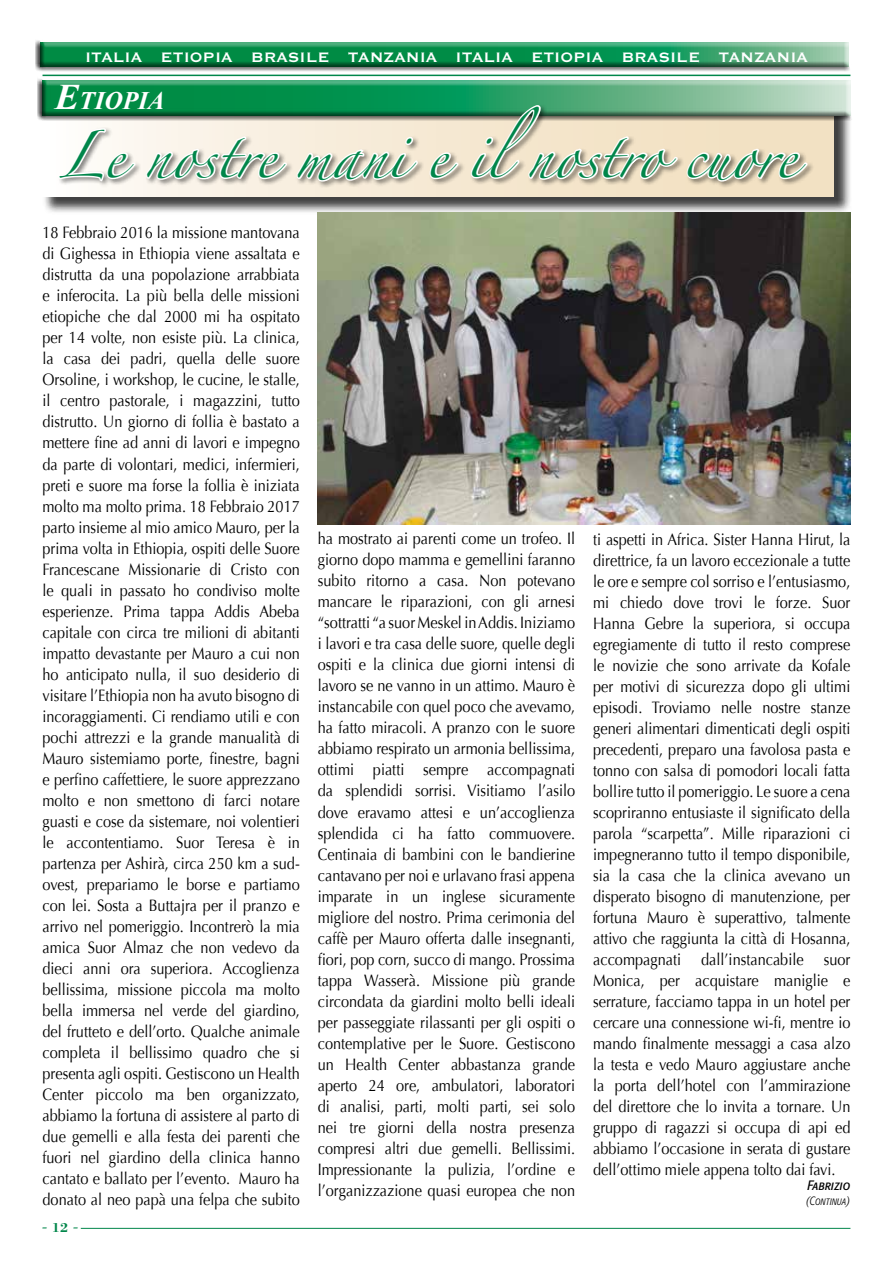
<style>
.page{position:relative;width:893px;height:1263px;background:#fff}
.page>*{position:absolute;margin:0;border:0;box-sizing:border-box;transform-origin:0 0}
.t1{font:42px "Zapfino";color:#00864a}
.t2{font:italic 700 25.2px "Times New Roman";color:#fff}
.t3{font:700 18px "Copperplate Gothic BT";color:#fff}
.t4{font:18px "Minion Pro";color:#00864a}
.t5{font:16.5px/21px "Optima";color:#000;text-align:justify;scale:.88 1}
.t6{font:13.5px "Formata Italic SC";color:#000;scale:.91 1}
.t7{font:12px "Formata Light Cn Italic SC";color:#000;scale:.91 1}
.s1{font-size:36px}
.s2{font-family:"Bodoni";font-weight:700;font-size:13.5px}
</style>
<div class="page">
<hr style="left:81px;top:1228px;width:769px;height:1px;background:#00864a">
<div style="left:43px;top:100px;width:809px;height:115px;background:#000;opacity:.75"></div>
<div style="left:40px;top:98px;width:793px;height:98px;background:linear-gradient(to right,#fdf9f5,#f0dcb9)"></div>
<div style="left:38px;top:77px;width:816px;height:44px;background:#000;opacity:.75"></div>
<div style="left:35px;top:38px;width:817px;height:34px;background:#000;opacity:.75"></div>
<hr style="left:43px;top:75px;width:807px;height:1px;background:#00864a">
<div style="left:57px;top:104px;width:758px;height:85px;background:#000;opacity:.48"></div>
<svg style="left:57px;top:127px;width:81px;height:55px"></svg>
<svg style="left:144px;top:111px;width:276px;height:79px"></svg>
<svg style="left:428px;top:150px;width:33px;height:31px"></svg>
<svg style="left:469px;top:103px;width:341px;height:81px;background:#cdceb7"></svg>
<img style="left:318px;top:213px;width:532px;height:312px">
<p class="t3" style="left:85px;top:47px;width:724px">ITALIA ETIOPIA BRASILE TANZANIA ITALIA ETIOPIA BRASILE TANZANIA</p>
<h2 class="t2" style="left:55px;top:83px;width:111px"><span class="s1">E</span>tiopia</h2>
<h1 class="t1" style="left:58px;top:138px;width:739px">Le nostre mani e ilnostro cuore</h1>
<p class="t5" style="left:43px;top:223px;width:294px">18 Febbraio 2016 la missione mantovana di Gighessa in Ethiopia viene assaltata e distrutta da una popolazione arrabbiata e inferocita. La più bella delle missioni etiopiche che dal 2000 mi ha ospitato per 14 volte, non esiste più. La clinica, la casa dei padri, quella delle suore Orsoline, i workshop, le cucine, le stalle, il centro pastorale, i magazzini, tutto distrutto. Un giorno di follia è bastato a mettere fine ad anni di lavori e impegno da parte di volontari, medici, infermieri, preti e suore ma forse la follia è iniziata molto ma molto prima. 18 Febbraio 2017 parto insieme al mio amico Mauro, per la prima volta in Ethiopia, ospiti delle Suore Francescane Missionarie di Cristo con le quali in passato ho condiviso molte esperienze. Prima tappa Addis Abeba capitale con circa tre milioni di abitanti impatto devastante per Mauro a cui non ho anticipato nulla, il suo desiderio di visitare l’Ethiopia non ha avuto bisogno di incoraggiamenti. Ci rendiamo utili e con pochi attrezzi e la grande manualità di Mauro sistemiamo porte, finestre, bagni e perfino caffettiere, le suore apprezzano molto e non smettono di farci notare guasti e cose da sistemare, noi volentieri le accontentiamo. Suor Teresa è in partenza per Ashirà, circa 250 km a sud&shy;ovest, prepariamo le borse e partiamo con lei. Sosta a Buttajra per il pranzo e arrivo nel pomeriggio. Incontrerò la mia amica Suor Almaz che non vedevo da dieci anni ora superiora. Accoglienza bellissima, missione piccola ma molto bella immersa nel verde del giardino, del frutteto e dell’orto. Qualche animale completa il bellissimo quadro che si presenta agli ospiti. Gestiscono un Health Center piccolo ma ben organizzato, abbiamo la fortuna di assistere al parto di due gemelli e alla festa dei parenti che fuori nel giardino della clinica hanno cantato e ballato per l’evento. Mauro ha donato al neo papà una felpa che subito</p>
<p class="t4" style="left:41px;top:1214px;width:39px">- <span class="s2">12</span> -</p>
<p class="t5" style="left:318px;top:528px;width:294px">ha mostrato ai parenti come un trofeo. Il giorno dopo mamma e gemellini faranno subito ritorno a casa. Non potevano mancare le riparazioni, con gli arnesi “sottratti “a suor Meskel in Addis. Iniziamo i lavori e tra casa delle suore, quelle degli ospiti e la clinica due giorni intensi di lavoro se ne vanno in un attimo. Mauro è instancabile con quel poco che avevamo, ha fatto miracoli. A pranzo con le suore abbiamo respirato un armonia bellissima, ottimi piatti sempre accompagnati da splendidi sorrisi. Visitiamo l’asilo dove eravamo attesi e un’accoglienza splendida ci ha fatto commuovere.<br>Centinaia di bambini con le bandierine cantavano per noi e urlavano frasi appena imparate in un inglese sicuramente migliore del nostro. Prima cerimonia del caffè per Mauro offerta dalle insegnanti, fiori, pop corn, succo di mango. Prossima tappa Wasserà. Missione più grande circondata da giardini molto belli ideali per passeggiate rilassanti per gli ospiti o contemplative per le Suore. Gestiscono un Health Center abbastanza grande aperto 24 ore, ambulatori, laboratori di analisi, parti, molti parti, sei solo nei tre giorni della nostra presenza compresi altri due gemelli. Bellissimi.<br>Impressionante la pulizia, l’ordine e l’organizzazione quasi europea che non</p>
<p class="t5" style="left:593px;top:529px;width:294px">ti aspetti in Africa. Sister Hanna Hirut, la direttrice, fa un lavoro eccezionale a tutte le ore e sempre col sorriso e l’entusiasmo, mi chiedo dove trovi le forze. Suor Hanna Gebre la superiora, si occupa egregiamente di tutto il resto comprese le novizie che sono arrivate da Kofale per motivi di sicurezza dopo gli ultimi episodi. Troviamo nelle nostre stanze generi alimentari dimenticati degli ospiti precedenti, preparo una favolosa pasta e tonno con salsa di pomodori locali fatta bollire tutto il pomeriggio. Le suore a cena scopriranno entusiaste il significato della parola “scarpetta”. Mille riparazioni ci impegneranno tutto il tempo disponibile, sia la casa che la clinica avevano un disperato bisogno di manutenzione, per fortuna Mauro è superattivo, talmente attivo che raggiunta la città di Hosanna, accompagnati dall’instancabile suor Monica, per acquistare maniglie e serrature, facciamo tappa in un hotel per cercare una connessione wi-fi, mentre io mando finalmente messaggi a casa alzo la testa e vedo Mauro aggiustare anche la porta dell’hotel con l’ammirazione del direttore che lo invita a tornare. Un gruppo di ragazzi si occupa di api ed abbiamo l’occasione in serata di gustare dell’ottimo miele appena tolto dai favi.</p>
<p class="t6" style="left:807px;top:1177px;width:49px">Fabrizio</p>
<p class="t7" style="left:806px;top:1194px;width:50px">(Continua)</p>
</div>
